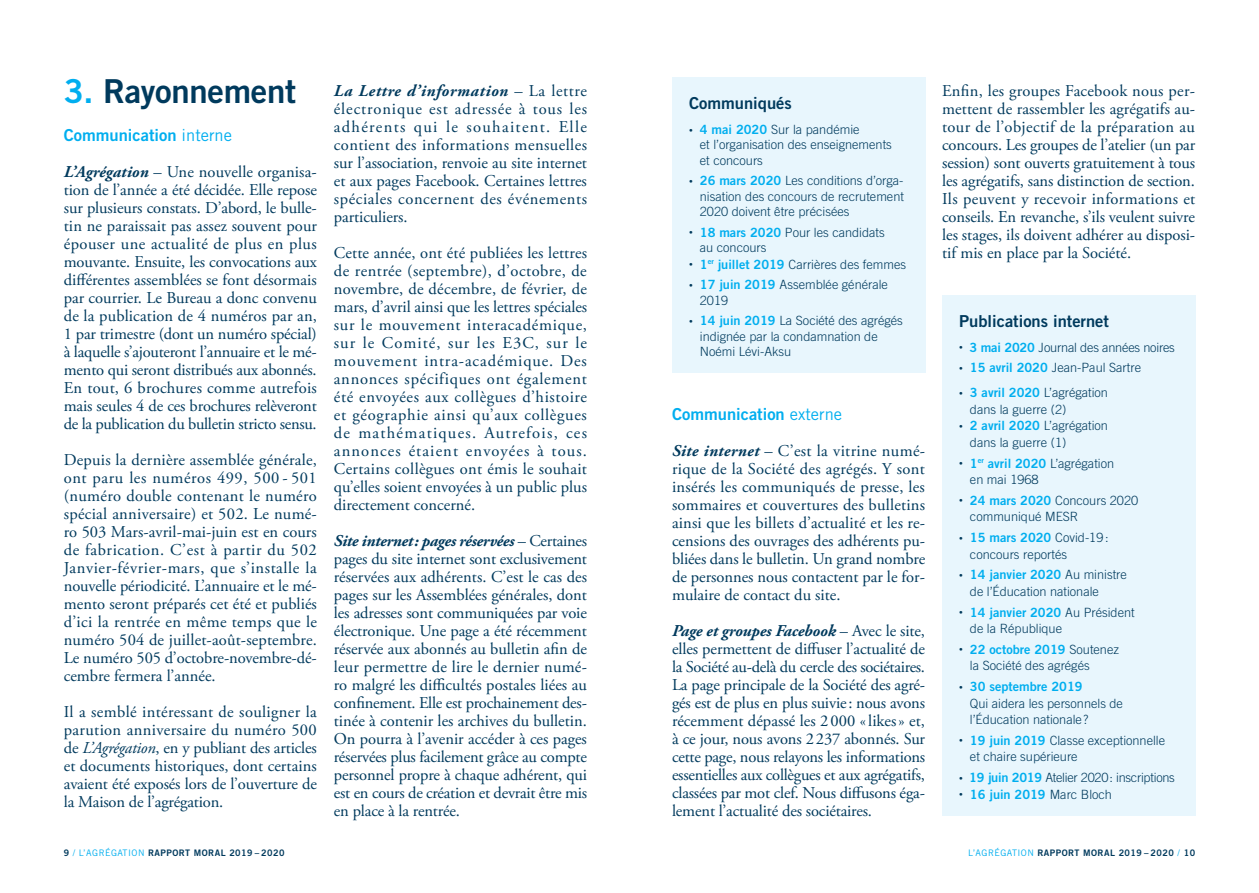
<style>
.page{position:relative;width:1259px;height:893px;background:#fff}
.page>*{position:absolute;margin:0;border:0;box-sizing:border-box;transform-origin:0 0}
.Texte{font:33px "Trade Gothic Bold Two";letter-spacing:-.01em;color:#003a5d}
.Texte-2{font:16.5px/18px "Adobe Garamond Pro";letter-spacing:-.005em;color:#003a5d;text-align:justify}
.Chapo{font:16.5px "Trade Gothic Bold Two";color:#00aeef}
.Texte-3{font:16.5px "Trade Gothic Bold Two";color:#003a5d}
.Texte-4{font:300 12.75px/16.5px "Trade Gothic";color:#003a5d}
.Texte-5{font:300 12.75px "Trade Gothic";letter-spacing:-.02em;color:#003a5d}
.Texte-6{font:12.75px "Trade Gothic Bold Two";color:#00aeef}
.t1{font:9px "Trade Gothic Bold Two";letter-spacing:.05em;color:#003a5d}
.s1{color:#00aeef}
.s2{font-family:"Trade Gothic"}
.s3{font-weight:700;font-style:italic}
.s4{font-style:italic}
.s5{font-size:7.5px}
.s6{font-family:"Trade Gothic Bold Two";font-weight:400;color:#00aeef}
.s7{font-family:"Trade Gothic";font-weight:300;font-size:7.5px;color:#003a5d}
.s8{font-family:"Trade Gothic";font-weight:300;color:#003a5d}
.s9{font-family:"Trade Gothic";color:#00aeef}
</style>
<div class="page">
<div style="left:672px;top:78px;width:253px;height:295px;background:#e8f6fd"></div>
<div style="left:942px;top:295px;width:253px;height:521px;background:#e8f6fd"></div>
<p class="Texte" style="left:64px;top:71px;width:234px"><span class="s1">3.</span> Rayonnement</p>
<p class="Chapo" style="left:64px;top:124px;width:170px">Communication <span class="s2">interne</span></p>
<p class="Texte-2" style="left:64px;top:163px;width:255px"><span class="s3">L’Agrégation</span> – Une nouvelle organisa&shy;tion de l’année a été décidée. Elle repose sur plusieurs constats. D’abord, le bulle&shy;tin ne paraissait pas assez souvent pour épouser une actualité de plus en plus mouvante. Ensuite, les convocations aux différentes assemblées se font désormais par courrier. Le Bureau a donc convenu de la publication de 4 numéros par an, 1 par trimestre (dont un numéro spécial) à laquelle s’ajouteront l’annuaire et le mé&shy;mento qui seront distribués aux abonnés.<br>En tout, 6 brochures comme autrefois mais seules 4 de ces brochures relèveront de la publication du bulletin stricto sensu.</p>
<p class="Texte-2" style="left:64px;top:451px;width:255px">Depuis la dernière assemblée générale, ont paru les numéros 499, 500 - 501 (numéro double contenant le numéro spécial anniversaire) et 502. Le numé&shy;ro 503 Mars-avril-mai-juin est en cours de fabrication. C’est à partir du 502<br>Janvier-février-mars, que s’installe la nouvelle périodicité. L’annuaire et le mé&shy;mento seront préparés cet été et publiés d’ici la rentrée en même temps que le numéro 504 de juillet-août-septembre.<br>Le numéro 505 d’octobre-novembre-dé&shy;cembre fermera l’année.</p>
<p class="Texte-2" style="left:64px;top:703px;width:255px">Il a semblé intéressant de souligner la parution anniversaire du numéro 500 de <span class="s4">L’Agrégation</span>, en y publiant des articles et documents historiques, dont certains avaient été exposés lors de l’ouverture de la Maison de l’agrégation.</p>
<p class="Texte-2" style="left:334px;top:82px;width:255px"><span class="s3">La Lettre d’information</span> – La lettre électronique est adressée à tous les adhérents qui le souhaitent. Elle contient des informations mensuelles sur l’association, renvoie au site internet et aux pages Facebook. Certaines lettres spéciales concernent des événements particuliers.</p>
<p class="Texte-2" style="left:334px;top:244px;width:255px">Cette année, ont été publiées les lettres de rentrée (septembre), d’octobre, de novembre, de décembre, de février, de mars, d’avril ainsi que les lettres spéciales sur le mouvement interacadémique, sur le Comité, sur les E3C, sur le mouvement intra-académique. Des annonces spécifiques ont également été envoyées aux collègues d’histoire et géographie ainsi qu’aux collègues de mathématiques. Autrefois, ces annonces étaient envoyées à tous.<br>Certains collègues ont émis le souhait qu’elles soient envoyées à un public plus directement concerné.</p>
<p class="Texte-2" style="left:334px;top:532px;width:255px"><span class="s3">Site internet: pages réservées</span> – Certaines pages du site internet sont exclusivement réservées aux adhérents. C’est le cas des pages sur les Assemblées générales, dont les adresses sont communiquées par voie électronique. Une page a été récemment réservée aux abonnés au bulletin afin de leur permettre de lire le dernier numé&shy;ro malgré les difficultés postales liées au confinement. Elle est prochainement des&shy;tinée à contenir les archives du bulletin.<br>On pourra à l’avenir accéder à ces pages réservées plus facilement grâce au compte personnel propre à chaque adhérent, qui est en cours de création et devrait être mis en place à la rentrée.</p>
<p class="Texte-2" style="left:942px;top:82px;width:255px">Enfin, les groupes Facebook nous per&shy;mettent de rassembler les agrégatifs au&shy;tour de l’objectif de la préparation au concours. Les groupes de l’atelier (un par session) sont ouverts gratuitement à tous les agrégatifs, sans distinction de section.<br>Ils peuvent y recevoir informations et conseils. En revanche, s’ils veulent suivre les stages, ils doivent adhérer au disposi&shy;tif mis en place par la Société.</p>
<p class="Texte-3" style="left:689px;top:93px;width:104px">Communiqués</p>
<p class="Texte-4" style="left:700px;top:122px;width:193px;line-height:15.3px;text-indent:-11px"><span class="s5">•</span> <span class="s6">4 mai 2020</span> Sur la pandémie<br>et l’organisation des enseignements et concours</p>
<p class="Texte-4" style="left:700px;top:173px;width:206px;line-height:15.3px;text-align:justify;text-indent:-11px"><span class="s5">•</span> <span class="s6">26 mars 2020</span> Les conditions d’orga&shy;nisation des concours de recrutement 2020 doivent être précisées</p>
<p class="Texte-4" style="left:700px;top:224px;width:186px;line-height:15.3px;text-indent:-11px"><span class="s5">•</span> <span class="s6">18 mars 2020</span> Pour les candidats au concours</p>
<p class="Texte-4" style="left:689px;top:256px;width:219px"><span class="s5">•</span> <span class="s6">1</span><sup>er</sup> <span class="s6">juillet 2019</span> Carrières des femmes</p>
<p class="Texte-4" style="left:700px;top:277px;width:190px;line-height:15.3px;text-indent:-11px"><span class="s5">•</span> <span class="s6">17 juin 2019</span> Assemblée générale<br>2019</p>
<p class="Texte-4" style="left:700px;top:313px;width:204px;line-height:15.3px;text-indent:-11px"><span class="s5">•</span> <span class="s6">14 juin 2019</span> La Société des agrégés indignée par la condamnation de<br>Noémi Lévi-Aksu</p>
<p class="Texte-3" style="left:959px;top:310px;width:151px">Publications internet</p>
<p class="Texte-4" style="left:959px;top:339px;width:217px"><span class="s5">•</span> <span class="s6">3 mai 2020</span> Journal des années noires</p>
<p class="Texte-4" style="left:959px;top:359px;width:183px"><span class="s5">•</span> <span class="s6">15 avril 2020</span> Jean-Paul Sartre</p>
<p class="Texte-4" style="left:970px;top:384px;width:139px;text-indent:-11px"><span class="s5">•</span> <span class="s6">3 avril 2020</span> L’agrégation dans la guerre (2)</p>
<p class="Texte-4" style="left:970px;top:417px;width:139px;text-indent:-11px"><span class="s5">•</span> <span class="s6">2 avril 2020</span> L’agrégation dans la guerre (1)</p>
<p class="Texte-4" style="left:970px;top:455px;width:146px;text-indent:-11px"><span class="s5">•</span> <span class="s6">1</span><sup>er</sup> <span class="s6">avril 2020</span> L’agrégation en mai 1968</p>
<p class="Texte-4" style="left:970px;top:492px;width:170px;text-indent:-11px"><span class="s5">•</span> <span class="s6">24 mars 2020</span> Concours 2020 communiqué MESR</p>
<p class="Texte-4" style="left:970px;top:529px;width:140px;text-indent:-11px"><span class="s5">•</span> <span class="s6">15 mars 2020</span> Covid-19: concours reportés</p>
<p class="Texte-4" style="left:970px;top:566px;width:158px;text-indent:-11px"><span class="s5">•</span> <span class="s6">14 janvier 2020</span> Au ministre de l’Éducation nationale</p>
<p class="Texte-4" style="left:970px;top:604px;width:166px;text-indent:-11px"><span class="s5">•</span> <span class="s6">14 janvier 2020</span> Au Président de la République</p>
<p class="Texte-4" style="left:970px;top:641px;width:151px;text-indent:-11px"><span class="s5">•</span> <span class="s6">22 octobre 2019</span> Soutenez la Société des agrégés</p>
<p class="Texte-4" style="left:970px;top:678px;width:155px;text-indent:-11px"><span class="s5">•</span> <span class="s6">30 septembre 2019<br></span>Qui aidera les personnels de l’Éducation nationale?</p>
<p class="Texte-4" style="left:970px;top:732px;width:197px;text-indent:-11px"><span class="s5">•</span> <span class="s6">19 juin 2019</span> Classe exceptionnelle et chaire supérieure</p>
<p class="Texte-5" style="left:959px;top:770px;width:217px"><span class="s5">•</span> <span class="s6">19 juin 2019</span> Atelier 2020: inscriptions</p>
<p class="Texte-6" style="left:959px;top:786px;width:154px"><span class="s7">•</span> 16 juin 2019 <span class="s8">Marc Bloch</span></p>
<p class="Chapo" style="left:672px;top:403px;width:172px">Communication <span class="s2">externe</span></p>
<p class="Texte-2" style="left:672px;top:442px;width:255px"><span class="s3">Site internet</span> – C’est la vitrine numé&shy;rique de la Société des agrégés. Y sont insérés les communiqués de presse, les sommaires et couvertures des bulletins ainsi que les billets d’actualité et les re&shy;censions des ouvrages des adhérents pu&shy;bliées dans le bulletin. Un grand nombre de personnes nous contactent par le for&shy;mulaire de contact du site.</p>
<p class="Texte-2" style="left:672px;top:622px;width:255px"><span class="s3">Page et groupes Facebook</span> – Avec le site, elles permettent de diffuser l’actualité de la Société au-delà du cercle des sociétaires.<br>La page principale de la Société des agré&shy;gés est de plus en plus suivie: nous avons récemment dépassé les 2 000 «likes» et, à ce jour, nous avons 2237 abonnés. Sur cette page, nous relayons les informations essentielles aux collègues et aux agrégatifs, classées par mot clef. Nous diffusons éga&shy;lement l’actualité des sociétaires.</p>
<p class="t1" style="left:64px;top:847px;width:222px">9 <span class="s9">/ L’AGRÉGATION</span> RAPPORT MORAL 2019 – 2020</p>
<p class="t1" style="left:968px;top:847px;width:228px"><span class="s9">L’AGRÉGATION</span> RAPPORT MORAL 2019 – 2020 <span class="s9">/</span> 10</p>
</div>
